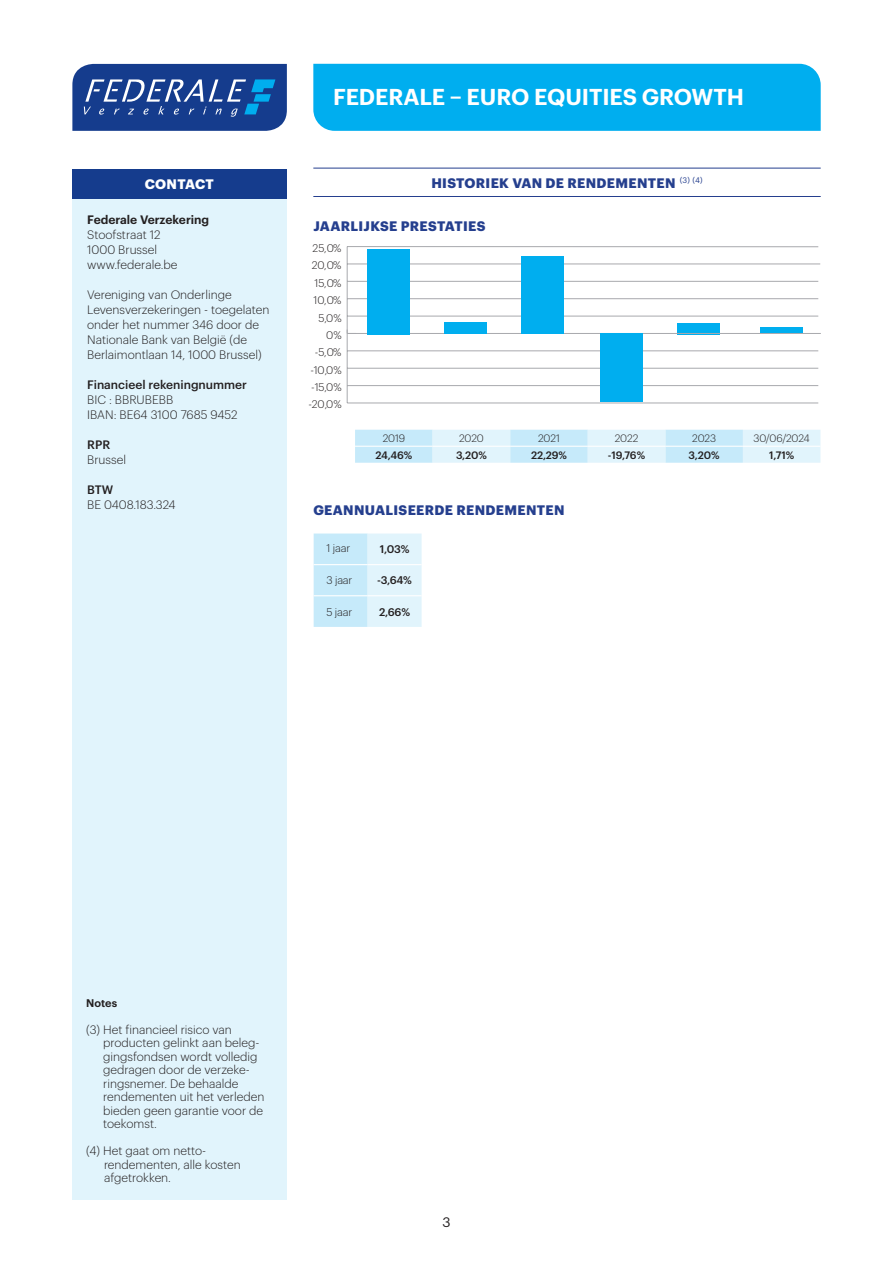
<style>
.page{position:relative;width:893px;height:1263px;background:#fff}
.page>*{position:absolute;margin:0;border:0;box-sizing:border-box;transform-origin:0 0}
.t1{font:600 22.5px "Graphik";letter-spacing:-.005em;color:#fff}
.t2{font:700 13.5px "Graphik";letter-spacing:.025em;color:#253f8e}
.t3{font:700 13.5px "Graphik";letter-spacing:.02em;color:#fff}
.t4{font:13.5px "Graphik";color:#231f20}
.t5{font:300 12px/13.5px "Graphik";color:#231f20}
.t6{font:500 12px "Graphik";color:#231f20}
.t7{font:600 12px "Graphik";color:#231f20}
.t8{font:300 10.8px "Graphik";letter-spacing:-.01em;color:#231f20}
.t9{font:500 10.8px "Graphik";color:#231f20}
.t10{font:600 10.8px "Graphik";color:#231f20}
.t11{font:500 10.5px "Graphik";letter-spacing:-.01em;color:#231f20}
.t12{font:300 10.5px "Graphik";letter-spacing:-.01em;color:#231f20}
</style>
<div class="page">
<div style="left:677px;top:323px;width:43px;height:11px;background:#00aeef"></div>
<div style="left:72px;top:199px;width:215px;height:1000px;background:#e1f4fc"></div>
<div style="left:313px;top:64px;width:508px;height:67px;background:#00aeef"></div>
<div style="left:72px;top:169px;width:215px;height:30px;background:#153c8d"></div>
<svg style="left:72px;top:64px;width:215px;height:67px;background:#2b529b"></svg>
<svg style="left:314px;top:533px;width:108px;height:94px;background:#d4effb"></svg>
<hr style="left:314px;top:564px;width:54px;height:1px;background:#fff">
<hr style="left:368px;top:564px;width:54px;height:1px;background:#fff">
<hr style="left:314px;top:595px;width:54px;height:1px;background:#fff">
<hr style="left:368px;top:595px;width:54px;height:1px;background:#fff">
<hr style="left:313px;top:168px;width:508px;height:1px;background:#253f8e">
<hr style="left:313px;top:196px;width:508px;height:1px;background:#253f8e">
<svg style="left:355px;top:430px;width:465px;height:33px;background:#d4effb"></svg>
<hr style="left:355px;top:446px;width:78px;height:1px;background:#fff">
<hr style="left:433px;top:446px;width:77px;height:1px;background:#fff">
<hr style="left:510px;top:446px;width:78px;height:1px;background:#fff">
<hr style="left:588px;top:446px;width:77px;height:1px;background:#fff">
<hr style="left:665px;top:446px;width:78px;height:1px;background:#fff">
<hr style="left:743px;top:446px;width:77px;height:1px;background:#fff">
<hr style="left:347px;top:333px;width:474px;height:1px;background:#a8a9ad">
<hr style="left:347px;top:247px;width:1px;height:156px;background:#a8a9ad">
<hr style="left:347px;top:403px;width:471px;height:1px;background:#a8a9ad">
<hr style="left:347px;top:385px;width:471px;height:1px;background:#a8a9ad">
<hr style="left:347px;top:368px;width:471px;height:1px;background:#a8a9ad">
<hr style="left:347px;top:351px;width:471px;height:1px;background:#a8a9ad">
<hr style="left:347px;top:316px;width:471px;height:1px;background:#a8a9ad">
<hr style="left:347px;top:298px;width:471px;height:1px;background:#a8a9ad">
<hr style="left:347px;top:281px;width:471px;height:1px;background:#a8a9ad">
<hr style="left:347px;top:264px;width:473px;height:1px;background:#a8a9ad">
<hr style="left:347px;top:246px;width:471px;height:1px;background:#a8a9ad">
<div style="left:600px;top:333px;width:43px;height:69px;background:#00aeef"></div>
<div style="left:521px;top:256px;width:43px;height:77px;background:#00aeef"></div>
<div style="left:444px;top:322px;width:43px;height:11px;background:#00aeef"></div>
<div style="left:367px;top:249px;width:43px;height:85px;background:#00aeef"></div>
<div style="left:760px;top:327px;width:43px;height:6px;background:#00aeef"></div>
<p class="t3" style="left:145px;top:174px;width:71px">CONTACT</p>
<p class="t7" style="left:87px;top:210px;width:124px">Federale Verzekering</p>
<p class="t5" style="left:87px;top:227px;width:75px">Stoofstraat 12</p>
<p class="t5" style="left:87px;top:242px;width:71px">1000 Brussel</p>
<p class="t5" style="left:87px;top:257px;width:92px">www.federale.be</p>
<p class="t5" style="left:87px;top:286px;width:184px;line-height:15px">Vereniging van Onderlinge<br>Levensverzekeringen - toegelaten onder het nummer 346 door de<br>Nationale Bank van België (de<br>Berlaimontlaan 14, 1000 Brussel)</p>
<p class="t6" style="left:87px;top:375px;width:161px">Financieel rekeningnummer</p>
<p class="t5" style="left:87px;top:392px;width:88px">BIC : BBRUBEBB</p>
<p class="t5" style="left:87px;top:407px;width:152px">IBAN: BE64 3100 7685 9452</p>
<p class="t6" style="left:87px;top:435px;width:25px">RPR</p>
<p class="t5" style="left:87px;top:452px;width:40px">Brussel</p>
<p class="t6" style="left:87px;top:480px;width:28px">BTW</p>
<p class="t5" style="left:87px;top:497px;width:90px">BE 0408.183.324</p>
<p class="t1" style="left:333px;top:79px;width:412px">FEDERALE – EURO EQUITIES GROWTH</p>
<p class="t2" style="left:431px;top:172px;width:273px">HISTORIEK VAN DE RENDEMENTEN <sup>(3)</sup> <sup>(4)</sup></p>
<p class="t2" style="left:313px;top:215px;width:174px">JAARLIJKSE PRESTATIES</p>
<p class="t8" style="left:313px;top:240px;width:30px">25,0%</p>
<p class="t8" style="left:312px;top:258px;width:31px">20,0%</p>
<p class="t8" style="left:314px;top:275px;width:29px">15,0%</p>
<p class="t8" style="left:314px;top:292px;width:30px">10,0%</p>
<p class="t8" style="left:318px;top:310px;width:25px">5,0%</p>
<p class="t8" style="left:326px;top:327px;width:17px">0%</p>
<p class="t8" style="left:315px;top:345px;width:28px">-5,0%</p>
<p class="t8" style="left:310px;top:362px;width:33px">-10,0%</p>
<p class="t8" style="left:311px;top:379px;width:32px">-15,0%</p>
<p class="t8" style="left:308px;top:397px;width:35px">-20,0%</p>
<p class="t12" style="left:383px;top:431px;width:24px">2019</p>
<p class="t12" style="left:459px;top:431px;width:26px">2020</p>
<p class="t12" style="left:538px;top:431px;width:23px">2021</p>
<p class="t12" style="left:615px;top:431px;width:25px">2022</p>
<p class="t12" style="left:692px;top:431px;width:25px">2023</p>
<p class="t12" style="left:754px;top:431px;width:58px">30/06/2024</p>
<p class="t11" style="left:375px;top:447px;width:38px">24,46%</p>
<p class="t11" style="left:456px;top:447px;width:32px">3,20%</p>
<p class="t11" style="left:531px;top:447px;width:37px">22,29%</p>
<p class="t11" style="left:608px;top:447px;width:39px">-19,76%</p>
<p class="t11" style="left:688px;top:447px;width:33px">3,20%</p>
<p class="t11" style="left:769px;top:447px;width:27px">1,71%</p>
<p class="t2" style="left:313px;top:500px;width:253px">GEANNUALISEERDE RENDEMENTEN</p>
<p class="t8" style="left:326px;top:541px;width:25px">1 jaar</p>
<p class="t9" style="left:380px;top:540px;width:31px">1,03%</p>
<p class="t8" style="left:326px;top:572px;width:28px">3 jaar</p>
<p class="t9" style="left:377px;top:571px;width:36px">-3,64%</p>
<p class="t8" style="left:326px;top:604px;width:27px">5 jaar</p>
<p class="t9" style="left:379px;top:604px;width:32px">2,66%</p>
<p class="t10" style="left:86px;top:994px;width:32px">Notes</p>
<p class="t5" style="left:103px;top:1022px;width:163px;text-indent:-17px">(3) Het financieel risico van producten gelinkt aan beleg&shy;gingsfondsen wordt volledig gedragen door de verzeke&shy;ringsnemer. De behaalde rendementen uit het verleden bieden geen garantie voor de toekomst.</p>
<p class="t5" style="left:86px;top:1143px;width:120px">(4) Het gaat om netto-</p>
<p class="t5" style="left:104px;top:1157px;width:138px">rendementen, alle kosten</p>
<p class="t5" style="left:104px;top:1170px;width:69px">afgetrokken.</p>
<p class="t4" style="left:442px;top:1212px;width:10px">3</p>
</div>
